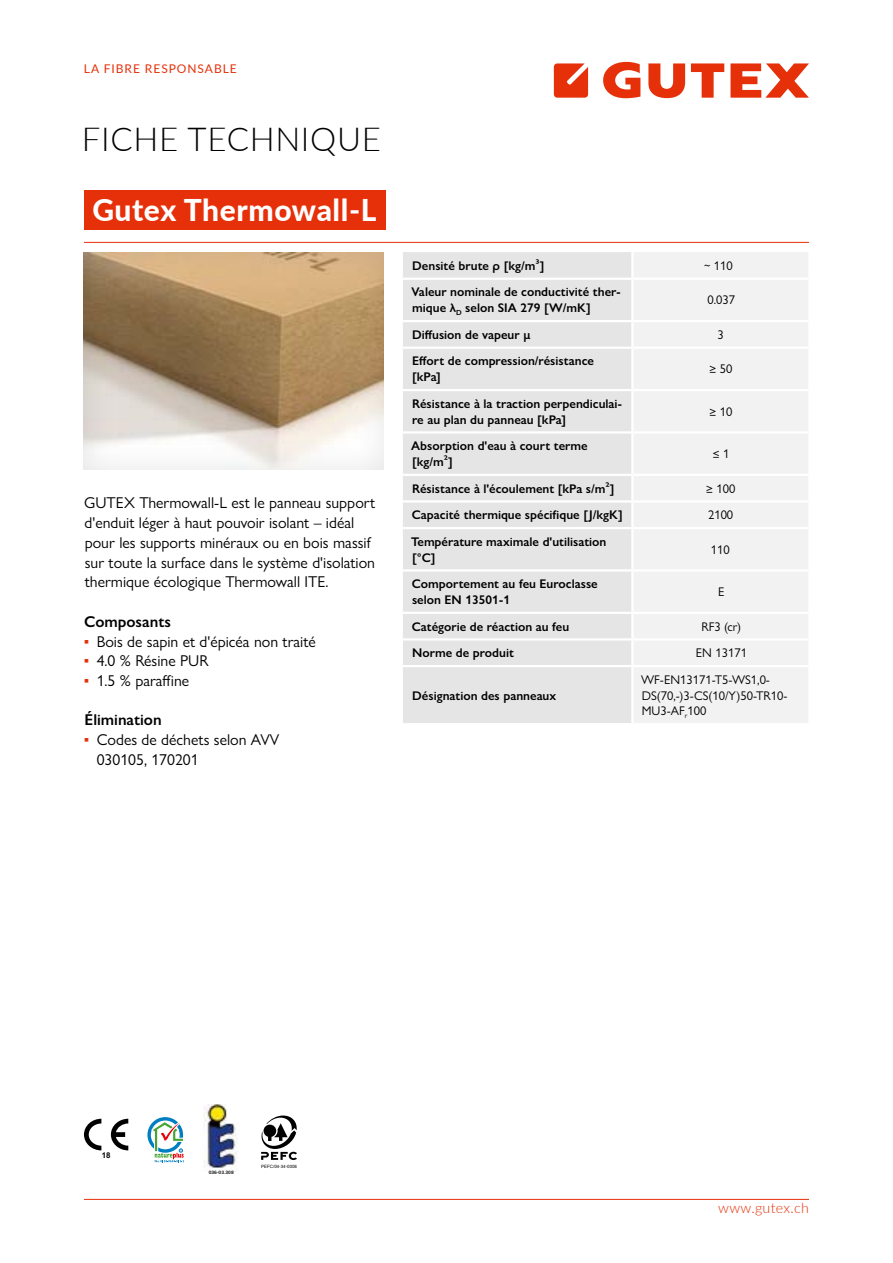
<style>
.page{position:relative;width:893px;height:1263px;background:#fff}
.page>*{position:absolute;margin:0;border:0;box-sizing:border-box;transform-origin:0 0}
.t1{font:300 33px "Lato";letter-spacing:.02em;color:#000}
.t2{font:800 30px "Lato";letter-spacing:.02em;color:#fff}
.t3{font:15.75px/19.6px "Gill Sans Nova";color:#000}
.t4{font:600 15.75px "Gill Sans Nova";color:#000}
.t5{font:300 14.25px "Lato";letter-spacing:.02em;color:#e63009}
.t6{font:600 12.6px/15.8px "Gill Sans Nova";color:#000}
.t7{font:12.6px/15.8px "Gill Sans Nova";color:#000}
.t8{font:12px "Lato";letter-spacing:.08em;color:#e63009}
.t9{font:700 7.95px "Arial";color:#000}
.t10{font:4.65px "Arial Rounded MT Bold";color:#020202}
.t11{font:4.5px "Arial Unicode MS";color:#000}
.s1{color:#e63009}
</style>
<div class="page">
<svg style="left:83px;top:241px;width:313px;height:229px"></svg>
<svg style="left:84px;top:1119px;width:44px;height:31px"></svg>
<div style="left:147px;top:1117px;width:36px;height:36px;border:3px solid #007ec2;border-radius:50%"></div>
<svg style="left:152px;top:1121px;width:32px;height:42px"></svg>
<img style="left:203px;top:1104px;width:35px;height:67px">
<svg style="left:261px;top:1115px;width:36px;height:45px"></svg>
<div style="left:84px;top:191px;width:302px;height:39px;background:#e63009"></div>
<svg style="left:554px;top:63px;width:34px;height:35px"></svg>
<svg style="left:730px;top:63px;width:79px;height:35px"></svg>
<svg style="left:691px;top:63px;width:33px;height:35px"></svg>
<svg style="left:648px;top:63px;width:37px;height:35px"></svg>
<svg style="left:603px;top:62px;width:37px;height:36px"></svg>
<hr style="left:84px;top:1199px;width:725px;height:1px;background:#e63009">
<hr style="left:84px;top:242px;width:725px;height:1px;background:#e63009">
<div style="left:403px;top:252px;width:228px;height:471px;background:#e5e5e5"></div>
<div style="left:634px;top:252px;width:174px;height:471px;background:#f2f2f2"></div>
<hr style="left:403px;top:278px;width:229px;height:2px;background:#fff">
<hr style="left:632px;top:278px;width:178px;height:2px;background:#fff">
<hr style="left:403px;top:320px;width:229px;height:2px;background:#fff">
<hr style="left:632px;top:320px;width:178px;height:2px;background:#fff">
<hr style="left:403px;top:347px;width:229px;height:2px;background:#fff">
<hr style="left:632px;top:347px;width:178px;height:2px;background:#fff">
<hr style="left:403px;top:389px;width:229px;height:2px;background:#fff">
<hr style="left:632px;top:389px;width:178px;height:2px;background:#fff">
<hr style="left:403px;top:431px;width:229px;height:3px;background:#fff">
<hr style="left:632px;top:431px;width:178px;height:3px;background:#fff">
<hr style="left:403px;top:474px;width:229px;height:2px;background:#fff">
<hr style="left:632px;top:474px;width:178px;height:2px;background:#fff">
<hr style="left:403px;top:500px;width:229px;height:3px;background:#fff">
<hr style="left:632px;top:500px;width:178px;height:3px;background:#fff">
<hr style="left:403px;top:527px;width:229px;height:2px;background:#fff">
<hr style="left:632px;top:527px;width:178px;height:2px;background:#fff">
<hr style="left:403px;top:569px;width:229px;height:3px;background:#fff">
<hr style="left:632px;top:569px;width:178px;height:3px;background:#fff">
<hr style="left:403px;top:612px;width:229px;height:2px;background:#fff">
<hr style="left:632px;top:612px;width:178px;height:2px;background:#fff">
<hr style="left:403px;top:638px;width:229px;height:2px;background:#fff">
<hr style="left:632px;top:638px;width:178px;height:2px;background:#fff">
<hr style="left:403px;top:665px;width:229px;height:2px;background:#fff">
<hr style="left:632px;top:665px;width:178px;height:2px;background:#fff">
<p class="t8" style="left:84px;top:60px;width:154px">LA FIBRE RESPONSABLE</p>
<h1 class="t1" style="left:82px;top:116px;width:301px">FICHE TECHNIQUE</h1>
<h2 class="t2" style="left:92px;top:188px;width:286px">Gutex Thermowall-L</h2>
<p class="t3" style="left:84px;top:493px;width:293px">GUTEX Thermowall-L est le panneau support d'enduit léger à haut pouvoir isolant – idéal pour les supports minéraux ou en bois massif sur toute la surface dans le système d'isolation thermique écologique Thermowall ITE.</p>
<p class="t4" style="left:84px;top:612px;width:89px">Composants</p>
<p class="t3" style="left:84px;top:631px;width:233px"><span class="s1">▪</span> Bois de sapin et d'épicéa non traité</p>
<p class="t3" style="left:84px;top:651px;width:126px"><span class="s1">▪</span> 4.0 % Résine PUR</p>
<p class="t3" style="left:84px;top:671px;width:107px"><span class="s1">▪</span> 1.5 % paraffine</p>
<p class="t4" style="left:85px;top:710px;width:79px">Élimination</p>
<p class="t3" style="left:97px;top:730px;width:184px;text-indent:-13px"><span class="s1">▪</span> Codes de déchets selon AVV<br>030105, 170201</p>
<p class="t6" style="left:412px;top:258px;width:134px">Densité brute ρ [kg/m³]</p>
<p class="t7" style="left:704px;top:257px;width:30px">~ 110</p>
<p class="t6" style="left:411px;top:284px;width:211px">Valeur nominale de conductivité ther&shy;mique λ<sub>D</sub> selon SIA 279 [W/mK]</p>
<p class="t7" style="left:708px;top:292px;width:29px">0.037</p>
<p class="t6" style="left:412px;top:326px;width:120px">Diffusion de vapeur µ</p>
<p class="t7" style="left:717px;top:326px;width:8px">3</p>
<p class="t6" style="left:412px;top:353px;width:183px">Effort de compression/résistance [kPa]</p>
<p class="t7" style="left:709px;top:361px;width:24px">≥ 50</p>
<p class="t6" style="left:412px;top:395px;width:212px">Résistance à la traction perpendiculai&shy;re au plan du panneau [kPa]</p>
<p class="t7" style="left:709px;top:403px;width:24px">≥ 10</p>
<p class="t6" style="left:411px;top:438px;width:178px">Absorption d'eau à court terme [kg/m²]</p>
<p class="t7" style="left:713px;top:446px;width:18px">≤ 1</p>
<p class="t6" style="left:412px;top:480px;width:204px">Résistance à l'écoulement [kPa s/m²]</p>
<p class="t7" style="left:706px;top:480px;width:31px">≥ 100</p>
<p class="t6" style="left:412px;top:507px;width:212px">Capacité thermique spécifique [J/kgK]</p>
<p class="t7" style="left:708px;top:507px;width:27px">2100</p>
<p class="t6" style="left:411px;top:533px;width:197px">Température maximale d'utilisation [°C]</p>
<p class="t7" style="left:711px;top:541px;width:20px">110</p>
<p class="t6" style="left:412px;top:576px;width:187px">Comportement au feu Euroclasse selon EN 13501-1</p>
<p class="t7" style="left:718px;top:584px;width:8px">E</p>
<p class="t6" style="left:412px;top:618px;width:159px">Catégorie de réaction au feu</p>
<p class="t7" style="left:701px;top:618px;width:41px">RF3 (cr)</p>
<p class="t6" style="left:412px;top:645px;width:103px">Norme de produit</p>
<p class="t7" style="left:696px;top:645px;width:53px">EN 13171</p>
<p class="t6" style="left:412px;top:687px;width:145px">Désignation des panneaux</p>
<p class="t7" style="left:641px;top:671px;width:148px">WF-EN13171-T5-WS1,0-<br>DS(70,-)3-CS(10/Y)50-TR10-<br>MU3-AF<sub>r</sub>100</p>
<p class="t9" style="left:102px;top:1149px;width:10px">18</p>
<p class="t10" style="left:209px;top:1169px;width:26px">036-03.308</p>
<p class="t11" style="left:261px;top:1163px;width:37px">PEFC/04-34-0006</p>
<p class="t5" style="left:718px;top:1198px;width:92px">www.gutex.ch</p>
</div>
